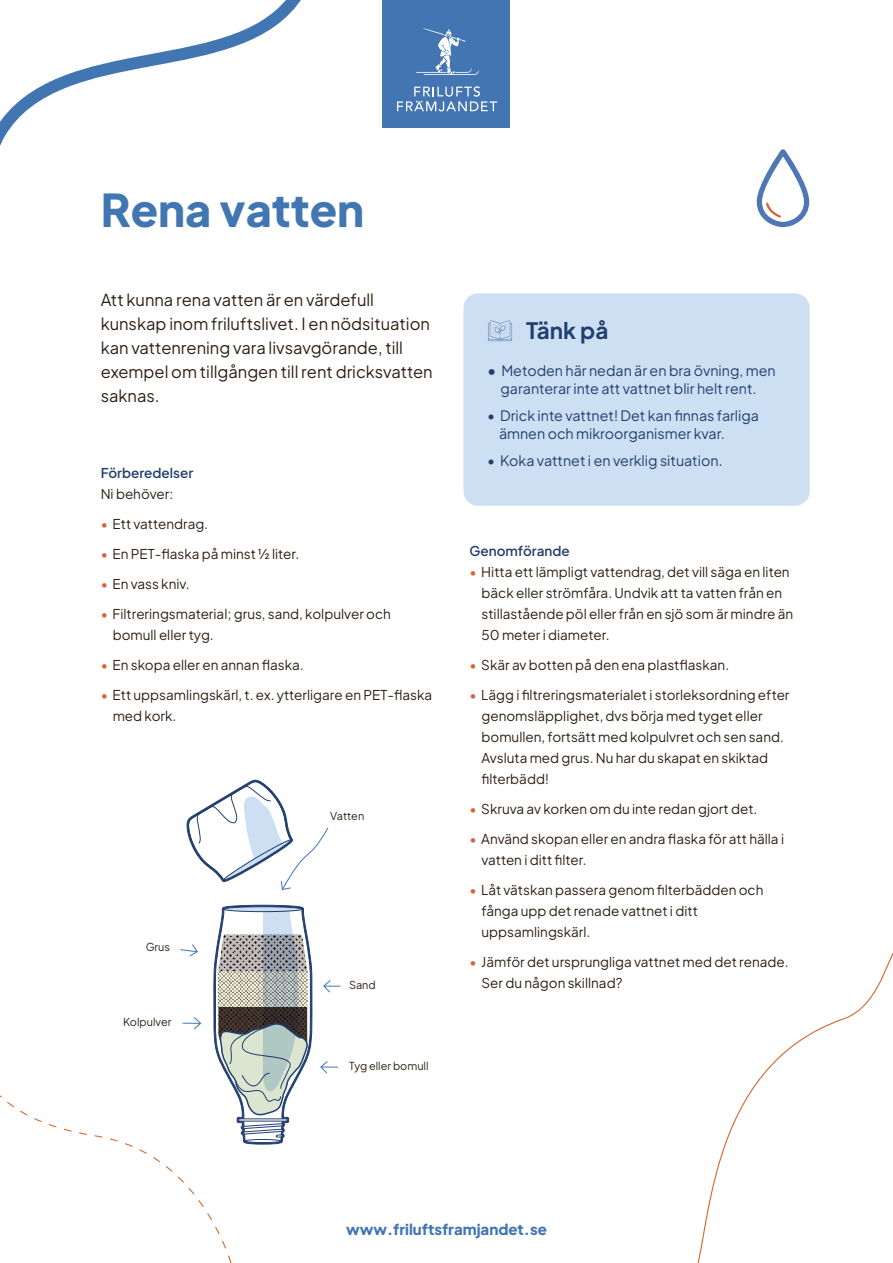
<style>
.page{position:relative;width:893px;height:1263px;background:#fff}
.page>*{position:absolute;margin:0;border:0;box-sizing:border-box;transform-origin:0 0}
.t1{font:800 45px "Plus Jakarta Sans";color:#4276b3}
.t2{font:700 22.5px "Plus Jakarta Sans";color:#223f6f}
.t3{font:16.5px/24px "Plus Jakarta Sans";color:#2e2014}
.t4{font:800 15px "Plus Jakarta Sans";color:#4276b3}
.t5{font:14.25px/18px "Plus Jakarta Sans";color:#223f6f;text-align:center}
.t6{font:13.5px/21px "Plus Jakarta Sans";color:#2e2014}
.t7{font:600 13.5px "Plus Jakarta Sans";color:#223f6f}
.t8{font:10.95px "Plus Jakarta Sans";color:#2e2014}
.s1{color:#d46236}
.s2{font-weight:600;font-size:15px}
.s3{font-size:15px}
</style>
<div class="page">
<div style="left:383px;top:0;width:127px;height:128px;background:#4375b2"></div>
<svg style="left:397px;top:86px;width:100px;height:25px"></svg>
<svg style="left:416px;top:28px;width:63px;height:47px"></svg>
<svg style="left:323px;top:980px;width:18px;height:13px"></svg>
<svg style="left:320px;top:1061px;width:19px;height:13px"></svg>
<div style="left:463px;top:293px;width:347px;height:213px;background:#cddff2;border-radius:15px"></div>
<svg style="left:488px;top:320px;width:24px;height:21px"></svg>
<svg style="left:697px;top:952px;width:196px;height:311px"></svg>
<svg style="left:757px;top:149px;width:52px;height:78px"></svg>
<svg style="left:0;top:904px;width:313px;height:359px"></svg>
<svg style="left:0;top:0;width:301px;height:146px"></svg>
<svg style="left:186px;top:779px;width:143px;height:111px"></svg>
<h1 class="t1" style="left:101px;top:169px;width:265px">Rena vatten</h1>
<p class="t3" style="left:101px;top:286px;width:334px">Att kunna rena vatten är en värdefull kunskap inom friluftslivet. I en nödsituation kan vattenrening vara livsavgörande, till exempel om tillgången till rent dricksvatten saknas.</p>
<p class="t7" style="left:101px;top:461px;width:94px">Förberedelser</p>
<p class="t6" style="left:101px;top:482px;width:74px">Ni behöver:</p>
<p class="t6" style="left:101px;top:512px;width:109px"><span class="s1">•</span> Ett vattendrag.</p>
<p class="t6" style="left:101px;top:542px;width:200px"><span class="s1">•</span> En PET-flaska på minst ½ liter.</p>
<p class="t6" style="left:101px;top:572px;width:91px"><span class="s1">•</span> En vass kniv.</p>
<p class="t6" style="left:113px;top:602px;width:280px;text-indent:-12px"><span class="s1">•</span> Filtreringsmaterial; grus, sand, kolpulver och bomull eller tyg.</p>
<p class="t6" style="left:101px;top:653px;width:205px"><span class="s1">•</span> En skopa eller en annan flaska.</p>
<p class="t6" style="left:113px;top:683px;width:321px;text-indent:-12px"><span class="s1">•</span> Ett uppsamlingskärl, t. ex. ytterligare en PET-flaska med kork.</p>
<p class="t8" style="left:146px;top:938px;width:26px">Grus</p>
<p class="t8" style="left:123px;top:1012px;width:50px">Kolpulver</p>
<p class="t8" style="left:330px;top:807px;width:35px">Vatten</p>
<p class="t8" style="left:349px;top:976px;width:28px">Sand</p>
<p class="t8" style="left:349px;top:1057px;width:81px">Tyg eller bomull</p>
<h2 class="t2" style="left:526px;top:311px;width:84px">Tänk på</h2>
<p class="t5" style="left:487px;top:360px;width:290px"><span class="s2">•</span> Metoden här nedan är en bra övning, men garanterar inte att vattnet blir helt rent.</p>
<p class="t5" style="left:499px;top:405px;width:262px;text-align:left;text-indent:-12px"><span class="s3">•</span> Drick inte vattnet! Det kan finnas farliga ämnen och mikroorganismer kvar.</p>
<p class="t5" style="left:487px;top:450px;width:237px"><span class="s3">•</span> Koka vattnet i en verklig situation<span class="s3">.</span></p>
<p class="t7" style="left:469px;top:539px;width:102px">Genomförande</p>
<p class="t6" style="left:481px;top:560px;width:313px;text-indent:-12px"><span class="s1">•</span> Hitta ett lämpligt vattendrag, det vill säga en liten bäck eller strömfåra. Undvik att ta vatten från en stillastående pöl eller från en sjö som är mindre än 50 meter i diameter.</p>
<p class="t6" style="left:469px;top:653px;width:261px"><span class="s1">•</span> Skär av botten på den ena plastflaskan.</p>
<p class="t6" style="left:481px;top:683px;width:310px;text-indent:-12px"><span class="s1">•</span> Lägg i filtreringsmaterialet i storleksordning efter genomsläpplighet, dvs börja med tyget eller bomullen, fortsätt med kolpulvret och sen sand.<br>Avsluta med grus. Nu har du skapat en skiktad filterbädd!</p>
<p class="t6" style="left:469px;top:797px;width:289px"><span class="s1">•</span> Skruva av korken om du inte redan gjort det.</p>
<p class="t6" style="left:481px;top:827px;width:304px;text-indent:-12px"><span class="s1">•</span> Använd skopan eller en andra flaska för att hälla i vatten i ditt filter.</p>
<p class="t6" style="left:481px;top:878px;width:283px;text-indent:-12px"><span class="s1">•</span> Låt vätskan passera genom filterbädden och fånga upp det renade vattnet i ditt uppsamlingskärl.</p>
<p class="t6" style="left:481px;top:950px;width:309px;text-indent:-12px"><span class="s1">•</span> Jämför det ursprungliga vattnet med det renade.<br>Ser du någon skillnad?</p>
<p class="t4" style="left:346px;top:1215px;width:202px">www.friluftsframjandet.se</p>
</div>
